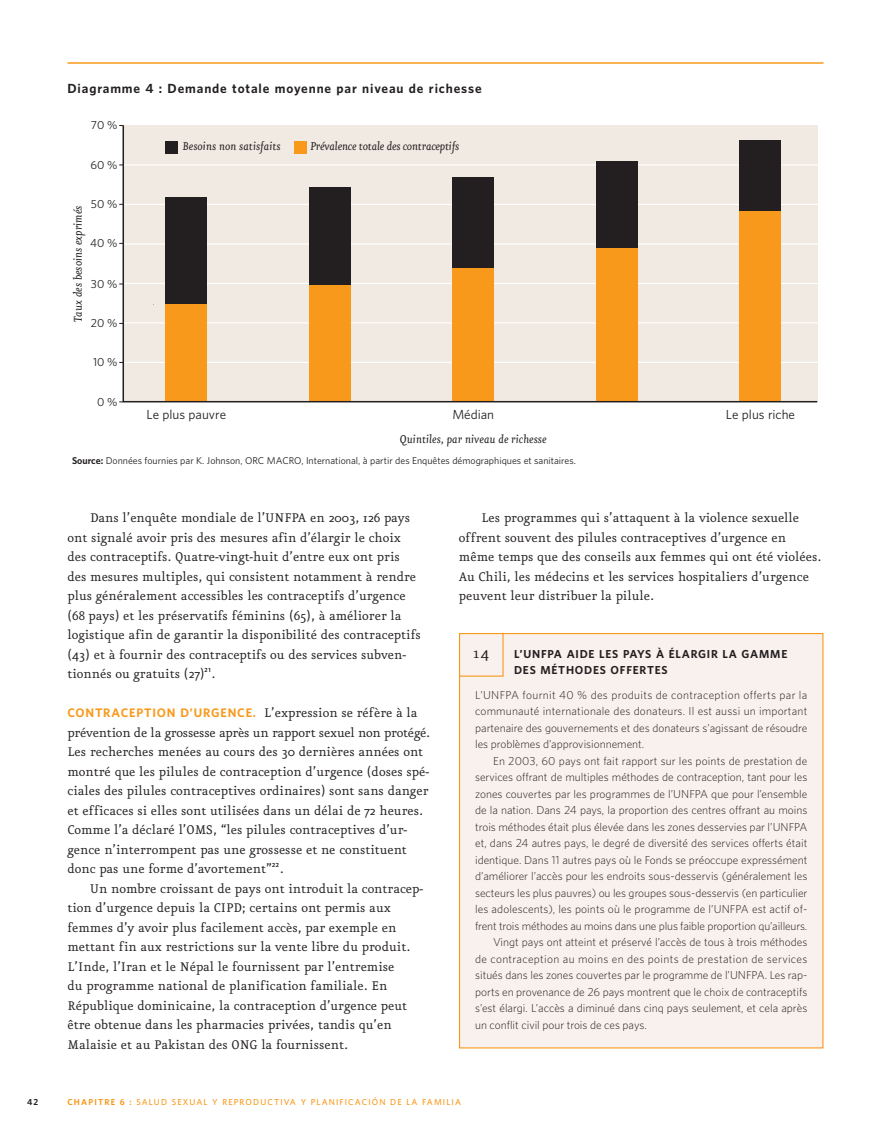
<style>
.page{position:relative;width:891px;height:1134px;background:#fff}
.page>*{position:absolute;margin:0;border:0;box-sizing:border-box;transform-origin:0 0}
.t1{font:15px/19.5px "Eureka";color:#231f20}
.t2{font:italic 13.5px "Eureka";color:#231f20}
.t3{font:12.75px "Eureka Small Caps";color:#231f20;scale:1.35 1}
.t4{font:700 12px "UNFPA";letter-spacing:.07em;color:#231f20}
.t5{font:12px "UNFPA Text";color:#231f20}
.t6{font:700 11.25px "UNFPA";letter-spacing:.07em;color:#f8991c}
.t7{font:300 10.5px/16.5px "UNFPA";color:#231f20;text-align:justify}
.t8{font:300 10.5px "UNFPA";letter-spacing:.03em;color:#231f20}
.t9{font:700 10.5px/16.5px "UNFPA";letter-spacing:.07em;color:#231f20}
.t10{font:10.5px "UNFPA Text";color:#231f20}
.t11{font:9px "UNFPA Text";color:#231f20}
.t12{font:600 7.8px "UNFPA";letter-spacing:.14em;color:#f8991c}
.t13{font:700 7.8px "UNFPA";color:#231f20}
.t14{font:700 5.25px "UNFPA";color:#231f20}
.s1{font-family:"UNFPA";font-weight:700}
.s2{font-family:"Eureka";font-weight:400;font-size:15px;color:#231f20}
.s3{font-family:"Eureka";font-size:18px}
.s4{font-weight:700}
</style>
<div class="page">
<svg style="left:122px;top:125px;width:696px;height:278px;background:#dfcfbb"></svg>
<div style="left:165px;top:141px;width:13px;height:12px;background:#231f20"></div>
<div style="left:294px;top:141px;width:12px;height:12px;background:#f8991c"></div>
<hr style="left:68px;top:62px;width:756px;height:2px;background:#f8991c">
<div style="left:460px;top:634px;width:363px;height:414px;background:#f8f1ee"></div>
<div style="left:459px;top:633px;width:45px;height:44px;border:1px solid #f8991c"></div>
<p class="t4" style="left:68px;top:84px;width:416px">Diagramme 4 : Demande totale moyenne par niveau de richesse</p>
<p class="t10" style="left:91px;top:121px;width:28px">70 %</p>
<p class="t10" style="left:90px;top:161px;width:29px">60 %</p>
<p class="t10" style="left:91px;top:200px;width:28px">50 %</p>
<p class="t2" style="left:74px;top:322px;width:118px;rotate:-90deg">Taux des besoins exprimés</p>
<p class="t10" style="left:90px;top:239px;width:29px">40 %</p>
<p class="t10" style="left:91px;top:279px;width:28px">30 %</p>
<p class="t10" style="left:91px;top:319px;width:28px">20 %</p>
<p class="t10" style="left:93px;top:358px;width:26px">10 %</p>
<p class="t10" style="left:97px;top:398px;width:22px">0 %</p>
<p class="t2" style="left:183px;top:142px;width:100px">Besoins non satisfaits</p>
<p class="t2" style="left:310px;top:142px;width:151px">Prévalence totale des contraceptifs</p>
<p class="t5" style="left:147px;top:409px;width:81px">Le plus pauvre</p>
<p class="t5" style="left:452px;top:409px;width:43px">Médian</p>
<p class="t5" style="left:726px;top:409px;width:71px">Le plus riche</p>
<p class="t11" style="left:72px;top:457px;width:505px"><span class="s1">Source:</span> Données fournies par K. Johnson, ORC MACRO, International, à partir des Enquêtes démographiques et sanitaires.</p>
<p class="t2" style="left:400px;top:435px;width:148px">Quintiles, par niveau de richesse</p>
<p class="t1" style="left:68px;top:510px;width:355px;text-indent:22px">Dans l’enquête mondiale de l’UNFPA en 2003, 126 pays ont signalé avoir pris des mesures afin d’élargir le choix des contraceptifs. Quatre-vingt-huit d’entre eux ont pris des mesures multiples, qui consistent notamment à rendre plus généralement accessibles les contraceptifs d’urgence (68 pays) et les préservatifs féminins (65), à améliorer la logistique afin de garantir la disponibilité des contraceptifs (43) et à fournir des contraceptifs ou des services subven&shy;tionnés ou gratuits (27)</p>
<p class="t14" style="left:205px;top:668px;width:8px">21</p>
<p class="t1" style="left:212px;top:666px;width:5px">.</p>
<p class="t6" style="left:68px;top:708px;width:352px">CONTRACEPTION D’URGENCE. <span class="s2">L’expression se réfère à la</span></p>
<p class="t1" style="left:68px;top:725px;width:364px">prévention de la grossesse après un rapport sexuel non protégé.<br>Les recherches menées au cours des 30 dernières années ont montré que les pilules de contraception d’urgence (doses spé&shy;ciales des pilules contraceptives ordinaires) sont sans danger et efficaces si elles sont utilisées dans un délai de 72 heures.<br>Comme l’a déclaré l’OMS, “les pilules contraceptives d’ur&shy;gence n’interrompent pas une grossesse et ne constituent donc pas une forme d’avortement”</p>
<p class="t14" style="left:272px;top:863px;width:9px">22</p>
<p class="t1" style="left:280px;top:861px;width:5px">.</p>
<p class="t1" style="left:90px;top:881px;width:335px">Un nombre croissant de pays ont introduit la contracep-</p>
<p class="t1" style="left:67px;top:900px;width:325px">tion d’urgence depuis la CIPD; certains ont permis aux</p>
<p class="t1" style="left:67px;top:920px;width:330px">femmes d’y avoir plus facilement accès, par exemple en</p>
<p class="t1" style="left:67px;top:939px;width:344px">mettant fin aux restrictions sur la vente libre du produit.</p>
<p class="t1" style="left:67px;top:959px;width:328px">L’Inde, l’Iran et le Népal le fournissent par l’entremise</p>
<p class="t1" style="left:67px;top:978px;width:321px">du programme national de planification familiale. En</p>
<p class="t1" style="left:67px;top:998px;width:341px">République dominicaine, la contraception d’urgence peut</p>
<p class="t1" style="left:67px;top:1017px;width:326px">être obtenue dans les pharmacies privées, tandis qu’en</p>
<p class="t1" style="left:67px;top:1037px;width:282px">Malaisie et au Pakistan des ONG la fournissent.</p>
<p class="t1" style="left:459px;top:510px;width:364px;text-indent:22px">Les programmes qui s’attaquent à la violence sexuelle offrent souvent des pilules contraceptives d’urgence en même temps que des conseils aux femmes qui ont été violées.<br>Au Chili, les médecins et les services hospitaliers d’urgence peuvent leur distribuer la pilule.</p>
<p class="t9" style="left:514px;top:646px;width:275px">L’UNFPA AIDE LES PAYS À ÉLARGIR LA GAMME<br>DES MÉTHODES OFFERTES</p>
<p class="t7" style="left:475px;top:687px;width:334px">L’UNFPA fournit 40 % des produits de contraception offerts par la communauté internationale des donateurs. Il est aussi un important partenaire des gouvernements et des donateurs s’agissant de résoudre les problèmes d’approvisionnement.</p>
<p class="t7" style="left:493px;top:753px;width:316px">En 2003, 60 pays ont fait rapport sur les points de prestation de</p>
<p class="t7" style="left:475px;top:770px;width:334px">services offrant de multiples méthodes de contraception, tant pour les</p>
<p class="t7" style="left:475px;top:786px;width:334px">zones couvertes par les programmes de l’UNFPA que pour l’ensemble</p>
<p class="t7" style="left:475px;top:803px;width:334px">de la nation. Dans 24 pays, la proportion des centres offrant au moins</p>
<p class="t7" style="left:475px;top:819px;width:334px">trois méthodes était plus élevée dans les zones desservies par l’UNFPA</p>
<p class="t7" style="left:475px;top:836px;width:334px">et, dans 24 autres pays, le degré de diversité des services offerts était</p>
<p class="t7" style="left:475px;top:852px;width:334px">identique. Dans 11 autres pays où le Fonds se préoccupe expressément</p>
<p class="t7" style="left:475px;top:869px;width:334px">d’améliorer l’accès pour les endroits sous-desservis (généralement les</p>
<p class="t7" style="left:475px;top:885px;width:334px">secteurs les plus pauvres) ou les groupes sous-desservis (en particulier</p>
<p class="t7" style="left:475px;top:902px;width:334px">les adolescents), les points où le programme de l’UNFPA est actif of-</p>
<p class="t7" style="left:475px;top:918px;width:334px">frent trois méthodes au moins dans une plus faible proportion qu’ailleurs.</p>
<p class="t7" style="left:493px;top:935px;width:316px">Vingt pays ont atteint et préservé l’accès de tous à trois méthodes</p>
<p class="t8" style="left:475px;top:955px;width:334px">de contraception au moins en des points de prestation de services</p>
<p class="t7" style="left:475px;top:968px;width:334px">situés dans les zones couvertes par le programme de l’UNFPA. Les rap-</p>
<p class="t7" style="left:475px;top:984px;width:334px">ports en provenance de 26 pays montrent que le choix de contraceptifs</p>
<p class="t7" style="left:475px;top:1001px;width:334px">s’est élargi. L’accès a diminué dans cinq pays seulement, et cela après</p>
<p class="t7" style="left:475px;top:1017px;width:173px">un conflit civil pour trois de ces pays.</p>
<p class="t3" style="left:472px;top:646px;width:14px">1<span class="s3">4</span></p>
<p class="t13" style="left:27px;top:1099px;width:13px">42</p>
<p class="t12" style="left:68px;top:1099px;width:395px"><span class="s4">CHAPITRE 6 :</span> SALUD SEXUAL Y REPRODUCTIVA Y PLANIFICACIÓN DE LA FAMILIA</p>
</div>
